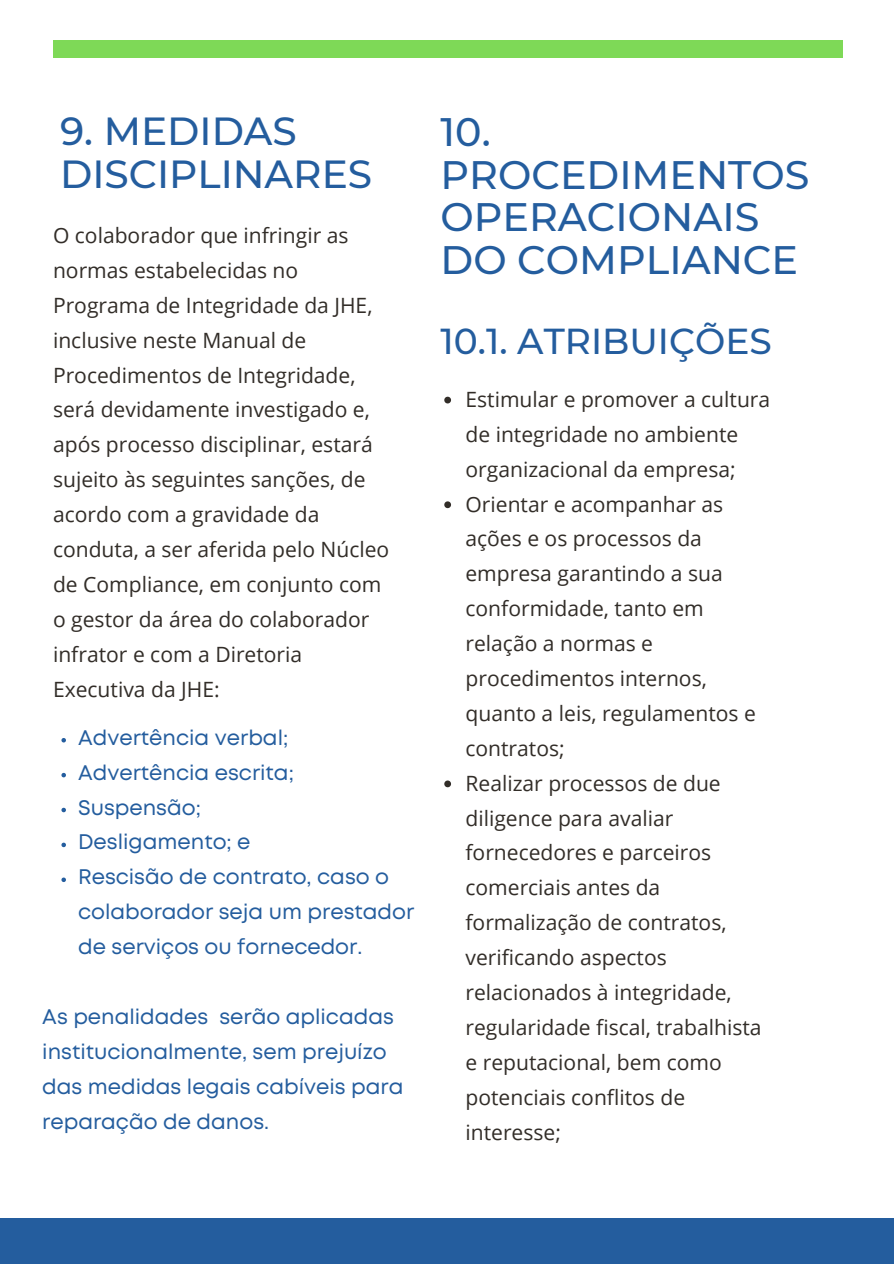
<style>
.page{position:relative;width:894px;height:1264px;background:#fff}
.page>*{position:absolute;margin:0;border:0;box-sizing:border-box;transform-origin:0 0}
.t1{font:500 39.6px/42.8px "Montserrat";color:#245d9e}
.t2{font:500 39.15px/42.2px "Montserrat";color:#245d9e}
.t3{font:500 36px "Montserrat";color:#245d9e}
.t4{font:21px/34.8px "Open Sans";color:#322d28}
.t5{font:21px/34.8px "Mont";color:#245d9e}
</style>
<div class="page">
<div style="left:0;top:1218px;width:893px;height:45px;background:#245d9e"></div>
<div style="left:53px;top:41px;width:789px;height:17px;background:#7ed957"></div>
<svg style="left:61px;top:738px;width:5px;height:4px"></svg>
<svg style="left:61px;top:773px;width:5px;height:4px"></svg>
<svg style="left:61px;top:807px;width:5px;height:5px"></svg>
<svg style="left:61px;top:842px;width:5px;height:5px"></svg>
<svg style="left:61px;top:877px;width:5px;height:5px"></svg>
<svg style="left:444px;top:397px;width:7px;height:6px"></svg>
<svg style="left:444px;top:501px;width:7px;height:7px"></svg>
<svg style="left:444px;top:780px;width:7px;height:7px"></svg>
<h2 class="t2" style="left:60px;top:110px;width:313px">9. MEDIDAS<br>DISCIPLINARES</h2>
<p class="t4" style="left:53px;top:217px;width:337px">O colaborador que infringir as normas estabelecidas no<br>Programa de Integridade da JHE, inclusive neste Manual de<br>Procedimentos de Integridade, será devidamente investigado e, após processo disciplinar, estará sujeito às seguintes sanções, de acordo com a gravidade da conduta, a ser aferida pelo Núcleo de Compliance, em conjunto com o gestor da área do colaborador infrator e com a Diretoria<br>Executiva da JHE:</p>
<p class="t5" style="left:78px;top:721px;width:337px">Advertência verbal;<br>Advertência escrita;<br>Suspensão;<br>Desligamento; e<br>Rescisão de contrato, caso o colaborador seja um prestador de serviços ou fornecedor.</p>
<p class="t5" style="left:42px;top:1000px;width:362px">As penalidades serão aplicadas institucionalmente, sem prejuízo das medidas legais cabíveis para reparação de danos.</p>
<h1 class="t1" style="left:440px;top:110px;width:370px">10.<br>PROCEDIMENTOS<br>OPERACIONAIS<br>DO COMPLIANCE</h1>
<h3 class="t3" style="left:440px;top:319px;width:333px">10.1. ATRIBUIÇÕES</h3>
<p class="t4" style="left:465px;top:381px;width:306px">Estimular e promover a cultura de integridade no ambiente organizacional da empresa;<br>Orientar e acompanhar as ações e os processos da empresa garantindo a sua conformidade, tanto em relação a normas e procedimentos internos, quanto a leis, regulamentos e contratos;<br>Realizar processos de due diligence para avaliar fornecedores e parceiros comerciais antes da formalização de contratos, verificando aspectos relacionados à integridade, regularidade fiscal, trabalhista e reputacional, bem como potenciais conflitos de interesse;</p>
</div>
